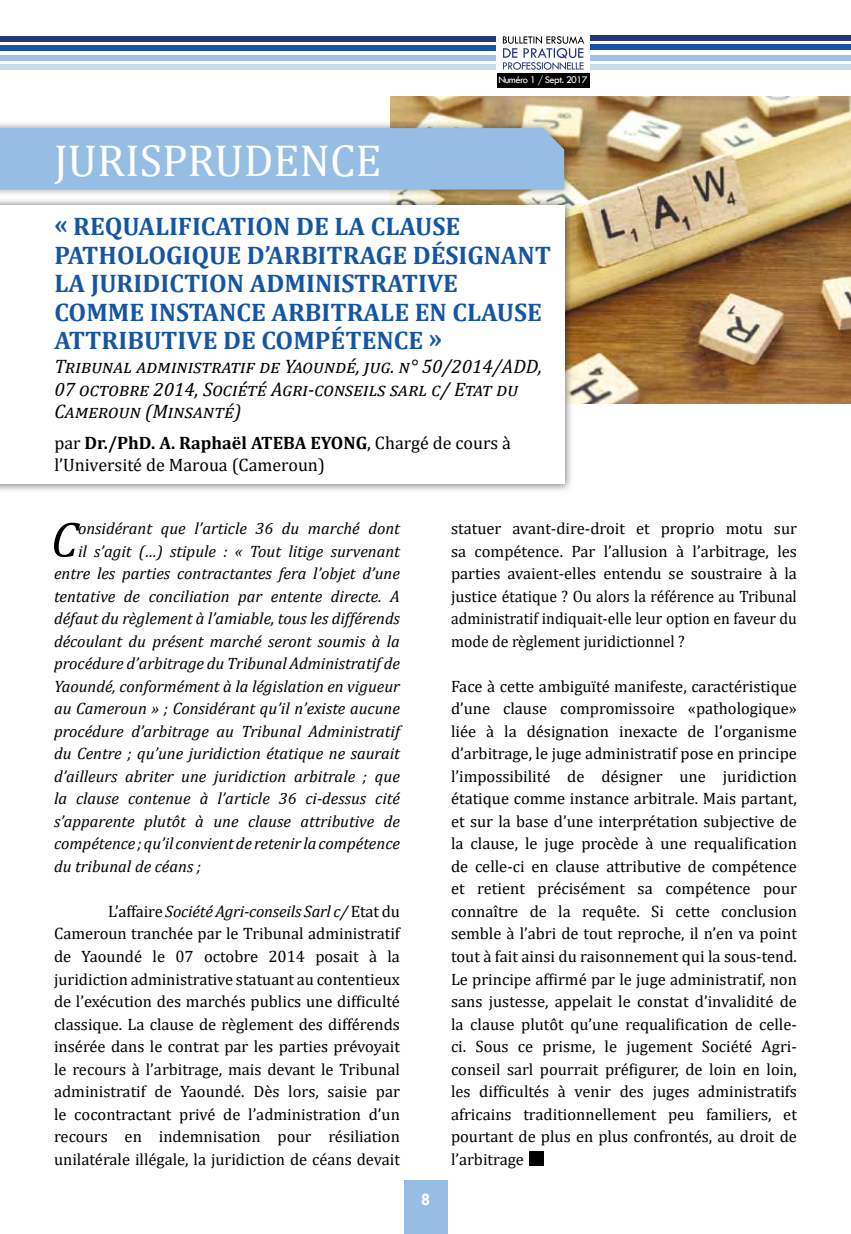
<style>
.page{position:relative;width:851px;height:1234px;background:#fff}
.page>*{position:absolute;margin:0;border:0;box-sizing:border-box;transform-origin:0 0}
.t1{font:italic 50.25px "Cambria";color:#000}
.t2{font:45px "Cambria";color:#fff}
.t3{font:700 25.5px/28.5px "Cambria";color:#1555a3}
.t4{font:italic 19.5px/22.5px "Cambria";letter-spacing:.025em;color:#000}
.t5{font:18px/21.6px "Cambria";color:#000}
.t6{font:700 18px "Tw Cen";color:#fff}
.t7{font:16.5px/22.5px "Cambria";color:#000;text-align:justify}
.t8{font:italic 16.5px "Cambria";color:#000}
.t9{font:10.5px "Tw Cen";letter-spacing:-.05em;color:#fff}
.s1{font-weight:700}
.s2{font-style:italic}
</style>
<div class="page">
<div style="left:403px;top:1180px;width:44px;height:53px;background:#96bde4"></div>
<svg style="left:503px;top:36px;width:81px;height:34px"></svg>
<div style="left:590px;top:36px;width:260px;height:5px;background:#25377a"></div>
<div style="left:590px;top:45px;width:260px;height:5px;background:#1555a3"></div>
<div style="left:590px;top:55px;width:260px;height:5px;background:#9fc1e7"></div>
<div style="left:590px;top:64px;width:260px;height:5px;background:#c9dbef"></div>
<div style="left:0;top:36px;width:495px;height:5px;background:#25377a"></div>
<div style="left:0;top:45px;width:495px;height:5px;background:#1555a3"></div>
<div style="left:0;top:55px;width:495px;height:6px;background:#9fc1e7"></div>
<div style="left:0;top:65px;width:495px;height:5px;background:#c9dbef"></div>
<div style="left:497px;top:74px;width:93px;height:14px;background:#000"></div>
<img style="left:390px;top:96px;width:460px;height:307px">
<div style="left:0;top:197px;width:571px;height:294px;background:#000;opacity:.41"></div>
<div style="left:0;top:205px;width:564px;height:278px;background:#fff"></div>
<div style="left:0;top:120px;width:572px;height:77px;background:#000;opacity:.41"></div>
<div style="left:0;top:128px;width:564px;height:61px;background:#96bde4"></div>
<div style="left:529px;top:1151px;width:14px;height:14px;background:#000"></div>
<h2 class="t2" style="left:54px;top:135px;width:328px">JURISPRUDENCE</h2>
<p class="t9" style="left:498px;top:73px;width:91px">Numéro 1 / Sept. 2017</p>
<h3 class="t3" style="left:54px;top:211px;width:498px">« REQUALIFICATION DE LA CLAUSE<br>PATHOLOGIQUE D’ARBITRAGE DÉSIGNANT<br>LA JURIDICTION ADMINISTRATIVE<br>COMME INSTANCE ARBITRALE EN CLAUSE<br>ATTRIBUTIVE DE COMPÉTENCE »</h3>
<p class="t4" style="left:54px;top:354px;width:489px">Tribunal administratif de Yaoundé, jug. n° 50/2014/ADD,<br>07 octobre 2014, Société Agri-conseils sarl c/ Etat du<br>Cameroun (Minsanté)</p>
<p class="t5" style="left:54px;top:432px;width:458px">par <span class="s1">Dr./PhD. A. Raphaël ATEBA EYONG</span>, Chargé de cours à l’Université de Maroua (Cameroun)</p>
<h1 class="t1" style="left:51px;top:504px;width:29px">C</h1>
<p class="t8" style="left:78px;top:516px;width:323px">onsidérant que l’article 36 du marché dont</p>
<p class="t8" style="left:78px;top:539px;width:323px">il s’agit (…) stipule : « Tout litige survenant</p>
<p class="t8" style="left:54px;top:561px;width:347px">entre les parties contractantes fera l’objet d’une</p>
<p class="t8" style="left:54px;top:584px;width:347px">tentative de conciliation par entente directe. A</p>
<p class="t8" style="left:54px;top:606px;width:347px">défaut du règlement à l’amiable, tous les différends</p>
<p class="t8" style="left:54px;top:629px;width:347px">découlant du présent marché seront soumis à la</p>
<p class="t8" style="left:54px;top:651px;width:347px">procédure d’arbitrage du Tribunal Administratif de</p>
<p class="t8" style="left:54px;top:674px;width:347px">Yaoundé, conformément à la législation en vigueur</p>
<p class="t8" style="left:54px;top:696px;width:347px">au Cameroun » ; Considérant qu’il n’existe aucune</p>
<p class="t8" style="left:54px;top:719px;width:347px">procédure d’arbitrage au Tribunal Administratif</p>
<p class="t8" style="left:54px;top:741px;width:347px">du Centre ; qu’une juridiction étatique ne saurait</p>
<p class="t8" style="left:54px;top:764px;width:347px">d’ailleurs abriter une juridiction arbitrale ; que</p>
<p class="t8" style="left:54px;top:786px;width:347px">la clause contenue à l’article 36 ci-dessus cité</p>
<p class="t8" style="left:54px;top:809px;width:347px">s’apparente plutôt à une clause attributive de</p>
<p class="t8" style="left:54px;top:832px;width:347px">compétence ; qu’il convient de retenir la compétence</p>
<p class="t8" style="left:54px;top:854px;width:149px">du tribunal de céans ;</p>
<p class="t7" style="left:54px;top:899px;width:347px;text-indent:54px">L’affaire <span class="s2">Société Agri-conseils Sarl c/</span> Etat du Cameroun tranchée par le Tribunal administratif de Yaoundé le 07 octobre 2014 posait à la juridiction administrative statuant au contentieux de l’exécution des marchés publics une difficulté classique. La clause de règlement des différends insérée dans le contrat par les parties prévoyait le recours à l’arbitrage, mais devant le Tribunal administratif de Yaoundé. Dès lors, saisie par le cocontractant privé de l’administration d’un recours en indemnisation pour résiliation unilatérale illégale, la juridiction de céans devait</p>
<p class="t6" style="left:420px;top:1187px;width:11px">8</p>
<p class="t7" style="left:451px;top:517px;width:347px">statuer avant-dire-droit et proprio motu sur sa compétence. Par l’allusion à l’arbitrage, les parties avaient-elles entendu se soustraire à la justice étatique ? Ou alors la référence au Tribunal administratif indiquait-elle leur option en faveur du mode de règlement juridictionnel ?</p>
<p class="t7" style="left:451px;top:674px;width:347px">Face à cette ambiguïté manifeste, caractéristique d’une clause compromissoire «pathologique» liée à la désignation inexacte de l’organisme d’arbitrage, le juge administratif pose en principe l’impossibilité de désigner une juridiction étatique comme instance arbitrale. Mais partant, et sur la base d’une interprétation subjective de la clause, le juge procède à une requalification de celle-ci en clause attributive de compétence et retient précisément sa compétence pour connaître de la requête. Si cette conclusion semble à l’abri de tout reproche, il n’en va point tout à fait ainsi du raisonnement qui la sous-tend.<br>Le principe affirmé par le juge administratif, non sans justesse, appelait le constat d’invalidité de la clause plutôt qu’une requalification de celle&shy;ci. Sous ce prisme, le jugement Société Agri&shy;conseil sarl pourrait préfigurer, de loin en loin, les difficultés à venir des juges administratifs africains traditionnellement peu familiers, et pourtant de plus en plus confrontés, au droit de l’arbitrage</p>
</div>
